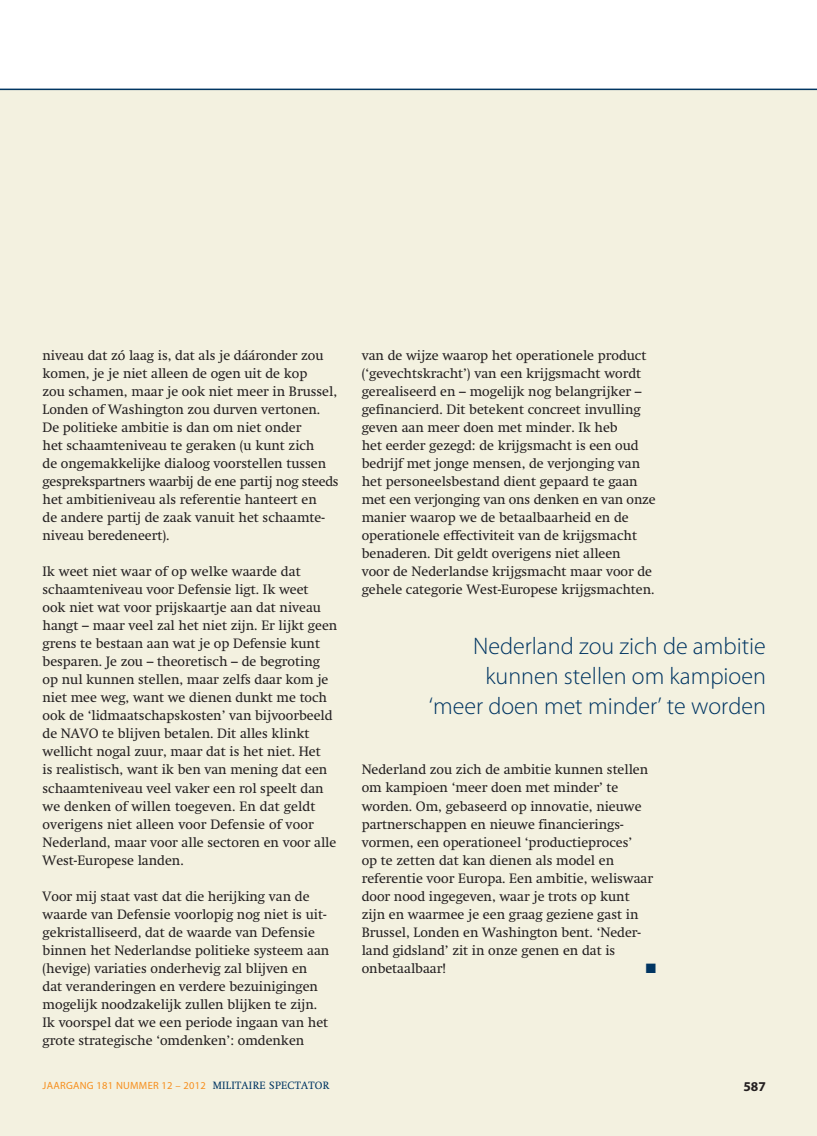
<style>
.page{position:relative;width:817px;height:1136px;background:#fff}
.page>*{position:absolute;margin:0;border:0;box-sizing:border-box;transform-origin:0 0}
.t1{font:300 24px/30px "Myriad Pro";color:#003562;text-align:right}
.t2{font:13.5px/18px "Swift";color:#231f20}
.t3{font:700 13.5px "Myriad Pro";color:#231f20}
.t4{font:13.5px "Zapf Dingbats";color:#003562}
.t5{font:10.5px "Myriad Pro";letter-spacing:.025em;color:#f68f1e}
.s1{font-family:"Swift";color:#003562}
</style>
<div class="page">
<div style="left:0;top:89px;width:816px;height:1046px;background:#f3f1e0"></div>
<hr style="left:0;top:89px;width:816px;height:1px;background:#003562">
<p class="t2" style="left:43px;top:348px;width:297px">niveau dat zó laag is, dat als je dááronder zou komen, je je niet alleen de ogen uit de kop<br>zou schamen, maar je ook niet meer in Brussel, Londen of Washington zou durven vertonen.<br>De politieke ambitie is dan om niet onder<br>het schaamteniveau te geraken (u kunt zich<br>de ongemakkelijke dialoog voorstellen tussen gesprekspartners waarbij de ene partij nog steeds het ambitieniveau als referentie hanteert en<br>de andere partij de zaak vanuit het schaamte&shy;niveau beredeneert).</p>
<p class="t2" style="left:43px;top:564px;width:296px">Ik weet niet waar of op welke waarde dat schaamteniveau voor Defensie ligt. Ik weet<br>ook niet wat voor prijskaartje aan dat niveau hangt – maar veel zal het niet zijn. Er lijkt geen grens te bestaan aan wat je op Defensie kunt besparen. Je zou – theoretisch – de begroting op nul kunnen stellen, maar zelfs daar kom je niet mee weg, want we dienen dunkt me toch ook de ‘lidmaatschapskosten’ van bijvoorbeeld de NAVO te blijven betalen. Dit alles klinkt wellicht nogal zuur, maar dat is het niet. Het<br>is realistisch, want ik ben van mening dat een schaamteniveau veel vaker een rol speelt dan we denken of willen toegeven. En dat geldt overigens niet alleen voor Defensie of voor Nederland, maar voor alle sectoren en voor alle West-Europese landen.</p>
<p class="t2" style="left:43px;top:888px;width:288px">Voor mij staat vast dat die herijking van de waarde van Defensie voorlopig nog niet is uit&shy;gekristalliseerd, dat de waarde van Defensie binnen het Nederlandse politieke systeem aan (hevige) variaties onderhevig zal blijven en dat veranderingen en verdere bezuinigingen mogelijk noodzakelijk zullen blijken te zijn.<br>Ik voorspel dat we een periode ingaan van het grote strategische ‘omdenken’: omdenken</p>
<p class="t2" style="left:361px;top:348px;width:295px">van de wijze waarop het operationele product (‘gevechtskracht’) van een krijgsmacht wordt gerealiseerd en – mogelijk nog belangrijker – gefinancierd. Dit betekent concreet invulling geven aan meer doen met minder. Ik heb<br>het eerder gezegd: de krijgsmacht is een oud bedrijf met jonge mensen, de verjonging van het personeelsbestand dient gepaard te gaan met een verjonging van ons denken en van onze manier waarop we de betaalbaarheid en de operationele effectiviteit van de krijgsmacht benaderen. Dit geldt overigens niet alleen<br>voor de Nederlandse krijgsmacht maar voor de gehele categorie West-Europese krijgsmachten.</p>
<h1 class="t1" style="left:429px;top:632px;width:338px">Nederland zou zich de ambitie kunnen stellen om kampioen ‘meer doen met minder’ te worden</h1>
<p class="t2" style="left:361px;top:762px;width:293px">Nederland zou zich de ambitie kunnen stellen om kampioen ‘meer doen met minder’ te worden. Om, gebaseerd op innovatie, nieuwe partnerschappen en nieuwe financierings&shy;vormen, een operationeel ‘productieproces’<br>op te zetten dat kan dienen als model en referentie voor Europa. Een ambitie, weliswaar door nood ingegeven, waar je trots op kunt zijn en waarmee je een graag geziene gast in Brussel, Londen en Washington bent. ‘Neder&shy;land gidsland’ zit in onze genen en dat is onbetaalbaar!</p>
<p class="t4" style="left:645px;top:959px;width:12px">■</p>
<p class="t5" style="left:43px;top:1080px;width:288px">JAARGANG 181 NUMMER 12 – 2012 <span class="s1">MILITAIRE SPECTATOR</span></p>
<p class="t3" style="left:743px;top:1081px;width:24px">587</p>
</div>
